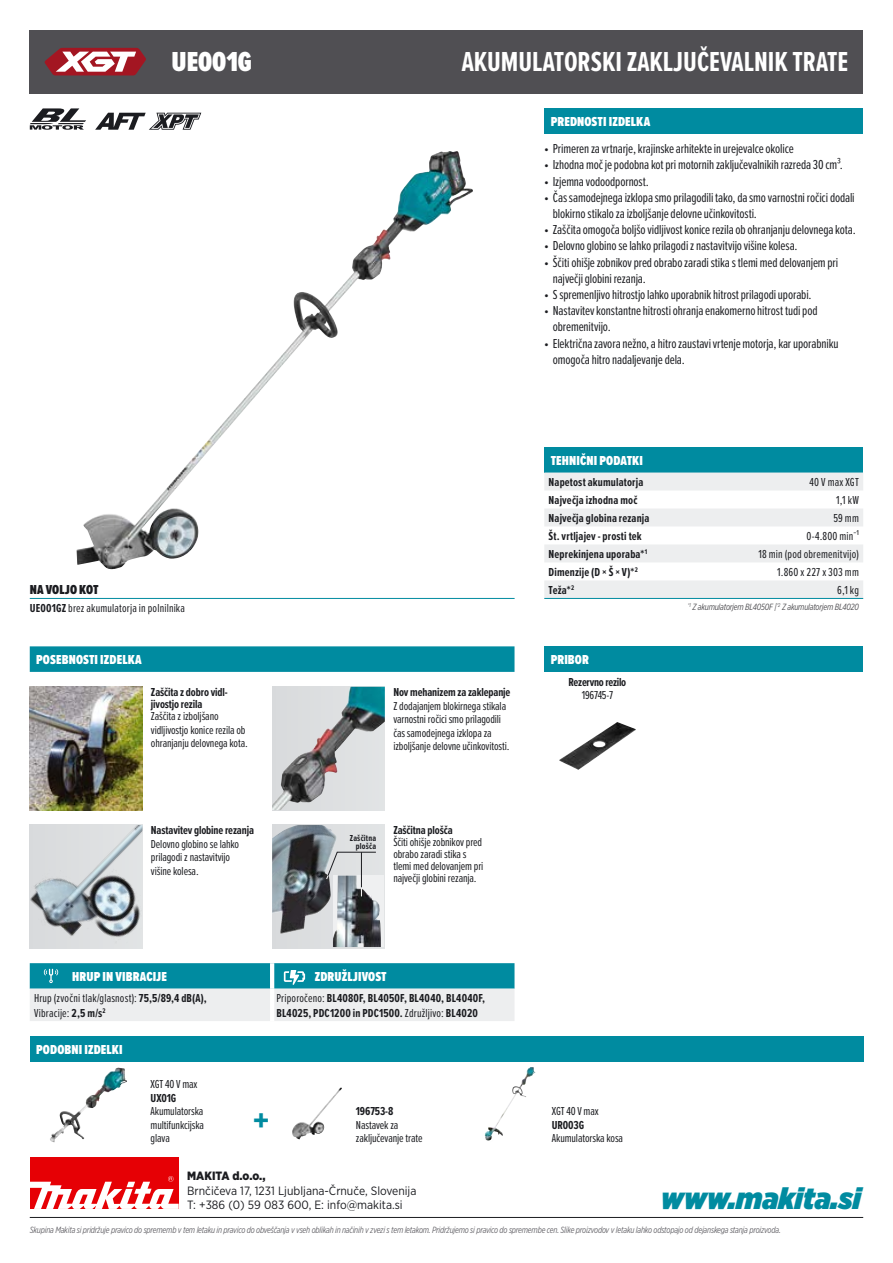
<style>
.page{position:relative;width:893px;height:1263px;background:#fff}
.page>*{position:absolute;margin:0;border:0;box-sizing:border-box;transform-origin:0 0}
.t1{font:500 36px "Gotham X Narrow";color:#008ba0}
.t2{font:italic 900 30px "Gotham Narrow";color:#008ba0}
.t3{font:700 28.5px "Proxima Nova Ex Cn";color:#fff}
.t4{font:900 28.5px "Proxima Nova Ex Cn";color:#fff}
.t5{font:13.5px/16.2px "Proxima Nova Ex Cn";letter-spacing:-.01em;color:#1b1c20}
.t6{font:900 13.5px "Proxima Nova Ex Cn";letter-spacing:.01em;color:#fff}
.t7{font:900 13.5px "Proxima Nova Ex Cn";letter-spacing:.01em;color:#1b1c20}
.t8{font:12px/13.5px "Proxima Nova Ex Cn";letter-spacing:-.01em;color:#1b1c20}
.t9{font:700 12px/14.4px "Proxima Nova Ex Cn";letter-spacing:.01em;color:#1b1c20}
.t10{font:12px/14.4px "Proxima Nova Ex Cn";letter-spacing:.015em;color:#1b1c20}
.t11{font:700 12px/12px "Proxima Nova Ex Cn";letter-spacing:-.01em;color:#1b1c20}
.t12{font:12px/14.4px "Gotham Narrow";color:#1b1c20}
.t13{font:12px "Proxima Nova Ex Cn";letter-spacing:.01em;color:#1b1c20}
.t14{font:700 12px "Proxima Nova Ex Cn";letter-spacing:-.02em;color:#1b1c20}
.t15{font:900 12px "Gotham Narrow";color:#1b1c20}
.t16{font:italic 9px "Gotham X Narrow";letter-spacing:-.02em;color:#68676c}
.t17{font:italic 9px "Gotham X Narrow";letter-spacing:-.02em;color:#504f53}
.t18{font:700 9px/7.5px "Proxima Nova Ex Cn";letter-spacing:.025em;color:#1b1c20;text-align:right}
.s1{font-weight:700}
.s2{font-weight:400}
</style>
<div class="page">
<div style="left:544px;top:447px;width:319px;height:25px;background:#008ba0"></div>
<svg style="left:544px;top:472px;width:319px;height:126px"></svg>
<hr style="left:544px;top:598px;width:319px;height:1px;background:#008ba0">
<div style="left:544px;top:108px;width:319px;height:26px;background:#008ba0"></div>
<hr style="left:30px;top:1217px;width:833px;height:1px;background:#1b1c20">
<div style="left:30px;top:30px;width:833px;height:64px;background:#504f53"></div>
<img style="left:77px;top:151px;width:373px;height:418px">
<svg style="left:30px;top:108px;width:56px;height:22px"></svg>
<svg style="left:95px;top:113px;width:106px;height:17px"></svg>
<div style="left:544px;top:646px;width:319px;height:26px;background:#008ba0"></div>
<img style="left:559px;top:722px;width:77px;height:48px">
<hr style="left:30px;top:598px;width:485px;height:1px;background:#008ba0">
<svg style="left:30px;top:963px;width:484px;height:58px;background:#88c4cd"></svg>
<svg style="left:30px;top:646px;width:484px;height:26px;background:#048da1"></svg>
<div style="left:30px;top:1036px;width:833px;height:25px;background:#008ba0"></div>
<img style="left:50px;top:1068px;width:68px;height:74px">
<img style="left:292px;top:1087px;width:50px;height:52px">
<svg style="left:525px;top:1067px;width:6px;height:10px"></svg>
<img style="left:30px;top:687px;width:112px;height:123px">
<img style="left:272px;top:687px;width:113px;height:123px">
<img style="left:30px;top:825px;width:112px;height:123px">
<div style="left:272px;top:825px;width:113px;height:123px;background:#dfe1e2"></div>
<img style="left:272px;top:825px;width:65px;height:109px">
<div style="left:30px;top:1158px;width:149px;height:51px;background:#e60005"></div>
<svg style="left:30px;top:1176px;width:149px;height:33px"></svg>
<svg style="left:45px;top:48px;width:101px;height:27px;background:#ba6b73"></svg>
<div style="left:333px;top:875px;width:51px;height:72px;background:#eff0f1"></div>
<img style="left:333px;top:880px;width:48px;height:67px">
<hr style="left:361px;top:852px;width:1px;height:40px;background:#1b1c20">
<svg style="left:326px;top:851px;width:50px;height:29px"></svg>
<h3 class="t4" style="left:171px;top:41px;width:82px">UE001G</h3>
<h3 class="t3" style="left:462px;top:41px;width:388px">AKUMULATORSKI ZAKLJUČEVALNIK TRATE</h3>
<p class="t7" style="left:30px;top:580px;width:70px">NA VOLJO KOT</p>
<p class="t13" style="left:30px;top:600px;width:157px"><span class="s1">UE001GZ</span> brez akumulatorja in polnilnika</p>
<p class="t6" style="left:36px;top:650px;width:107px">POSEBNOSTI IZDELKA</p>
<p class="t11" style="left:151px;top:686px;width:78px">Zaščita z dobro vidl&shy;jivostjo rezila</p>
<p class="t8" style="left:151px;top:709px;width:98px">Zaščita z izboljšano vidljivostjo konice rezila ob ohranjanju delovnega kota.</p>
<p class="t11" style="left:151px;top:824px;width:105px">Nastavitev globine rezanja</p>
<p class="t8" style="left:151px;top:837px;width:90px">Delovno globino se lahko prilagodi z nastavitvijo višine kolesa.</p>
<p class="t11" style="left:393px;top:686px;width:119px">Nov mehanizem za zaklepanje</p>
<p class="t8" style="left:393px;top:698px;width:118px">Z dodajanjem blokirnega stikala varnostni ročici smo prilagodili čas samodejnega izklopa za izboljšanje delovne učinkovitosti.</p>
<p class="t18" style="left:350px;top:834px;width:28px">Zaščitna plošča</p>
<p class="t11" style="left:393px;top:824px;width:61px">Zaščitna plošča</p>
<p class="t8" style="left:393px;top:836px;width:92px;line-height:12px">Ščiti ohišje zobnikov pred obrabo zaradi stika s tlemi med delovanjem pri največji globini rezanja.</p>
<p class="t6" style="left:72px;top:967px;width:96px">HRUP IN VIBRACIJE</p>
<p class="t6" style="left:315px;top:967px;width:74px">ZDRUŽLJIVOST</p>
<p class="t10" style="left:34px;top:991px;width:174px">Hrup (zvočni tlak/glasnost): <span class="s1">75,5/89,4 dB(A),<br></span>Vibracije: <span class="s1">2,5 m/s</span><sup>2</sup></p>
<p class="t9" style="left:276px;top:991px;width:210px"><span class="s2">Priporočeno:</span> BL4080F, BL4050F, BL4040, BL4040F,<br>BL4025, PDC1200 in PDC1500. <span class="s2">Združljivo:</span> BL4020</p>
<p class="t6" style="left:36px;top:1039px;width:88px">PODOBNI IZDELKI</p>
<p class="t8" style="left:151px;top:1077px;width:48px">XGT 40 V max</p>
<p class="t9" style="left:151px;top:1090px;width:27px">UX01G</p>
<p class="t8" style="left:151px;top:1104px;width:55px;text-align:justify">Akumulatorska multifunkcijska glava</p>
<p class="t9" style="left:356px;top:1104px;width:39px">196753-8</p>
<h1 class="t1" style="left:253px;top:1099px;width:18px">+</h1>
<p class="t8" style="left:356px;top:1117px;width:68px">Nastavek za zaključevanje trate</p>
<p class="t6" style="left:551px;top:112px;width:101px">PREDNOSTI IZDELKA</p>
<p class="t5" style="left:544px;top:140px;width:251px">• Primeren za vrtnarje, krajinske arhitekte in urejevalce okolice</p>
<p class="t5" style="left:544px;top:156px;width:300px">• Izhodna moč je podobna kot pri motornih zaključevalnikih razreda 30 cm³.</p>
<p class="t5" style="left:544px;top:172px;width:106px">• Izjemna vodoodpornost.</p>
<p class="t5" style="left:553px;top:189px;width:303px;text-indent:-9px">• Čas samodejnega izklopa smo prilagodili tako, da smo varnostni ročici dodali blokirno stikalo za izboljšanje delovne učinkovitosti.</p>
<p class="t5" style="left:544px;top:221px;width:313px">• Zaščita omogoča boljšo vidljivost konice rezila ob ohranjanju delovnega kota.</p>
<p class="t5" style="left:544px;top:237px;width:255px">• Delovno globino se lahko prilagodi z nastavitvijo višine kolesa.</p>
<p class="t5" style="left:553px;top:253px;width:287px;text-indent:-9px">• Ščiti ohišje zobnikov pred obrabo zaradi stika s tlemi med delovanjem pri največji globini rezanja.</p>
<p class="t5" style="left:544px;top:286px;width:269px">• S spremenljivo hitrostjo lahko uporabnik hitrost prilagodi uporabi.</p>
<p class="t5" style="left:553px;top:302px;width:266px;text-indent:-9px">• Nastavitev konstantne hitrosti ohranja enakomerno hitrost tudi pod obremenitvijo.</p>
<p class="t5" style="left:553px;top:334px;width:287px;text-indent:-9px">• Električna zavora nežno, a hitro zaustavi vrtenje motorja, kar uporabniku omogoča hitro nadaljevanje dela.</p>
<p class="t6" style="left:551px;top:450px;width:94px">TEHNIČNI PODATKI</p>
<p class="t9" style="left:549px;top:475px;width:96px">Napetost akumulatorja</p>
<p class="t8" style="left:809px;top:475px;width:51px">40 V max XGT</p>
<p class="t9" style="left:549px;top:493px;width:90px">Največja izhodna moč</p>
<p class="t8" style="left:836px;top:493px;width:24px">1,1 kW</p>
<p class="t9" style="left:549px;top:511px;width:102px">Največja globina rezanja</p>
<p class="t8" style="left:833px;top:511px;width:27px">59 mm</p>
<p class="t9" style="left:549px;top:529px;width:95px">Št. vrtljajev - prosti tek</p>
<p class="t10" style="left:807px;top:529px;width:54px">0-4.800 minˉ¹</p>
<p class="t9" style="left:549px;top:547px;width:100px">Neprekinjena uporaba*<sup>1</sup></p>
<p class="t10" style="left:758px;top:546px;width:102px">18 min (pod obremenitvijo)</p>
<p class="t9" style="left:549px;top:565px;width:91px">Dimenzije (D × Š × V)*<sup>2</sup></p>
<p class="t10" style="left:777px;top:564px;width:83px">1.860 x 227 x 303 mm</p>
<p class="t9" style="left:548px;top:583px;width:27px">Teža*<sup>2</sup></p>
<p class="t8" style="left:837px;top:583px;width:23px">6,1 kg</p>
<p class="t17" style="left:688px;top:601px;width:173px"><sup>*1</sup> Z akumulatorjem BL4050F |<sup>*2</sup> Z akumulatorjem BL4020</p>
<p class="t6" style="left:551px;top:650px;width:40px">PRIBOR</p>
<p class="t14" style="left:569px;top:673px;width:59px">Rezervno rezilo</p>
<p class="t8" style="left:582px;top:688px;width:33px">196745-7</p>
<p class="t8" style="left:552px;top:1104px;width:48px">XGT 40 V max</p>
<p class="t9" style="left:552px;top:1117px;width:34px">UR003G</p>
<p class="t8" style="left:552px;top:1131px;width:73px">Akumulatorska kosa</p>
<p class="t15" style="left:187px;top:1168px;width:80px">MAKITA d.o.o.,</p>
<p class="t12" style="left:187px;top:1183px;width:231px">Brnčičeva 17, 1231 Ljubljana-Črnuče, Slovenija<br>T: +386 (0) 59 083 600, E: info@makita.si</p>
<h2 class="t2" style="left:661px;top:1178px;width:202px">www.makita.si</h2>
<p class="t16" style="left:30px;top:1224px;width:753px">Skupina Makita si pridržuje pravico do sprememb v tem letaku in pravico do obveščanja v vseh oblikah in načinih v zvezi s tem letakom. Pridržujemo si pravico do spremembe cen. Slike proizvodov v letaku lahko odstopajo od dejanskega stanja proizvoda.</p>
</div>
